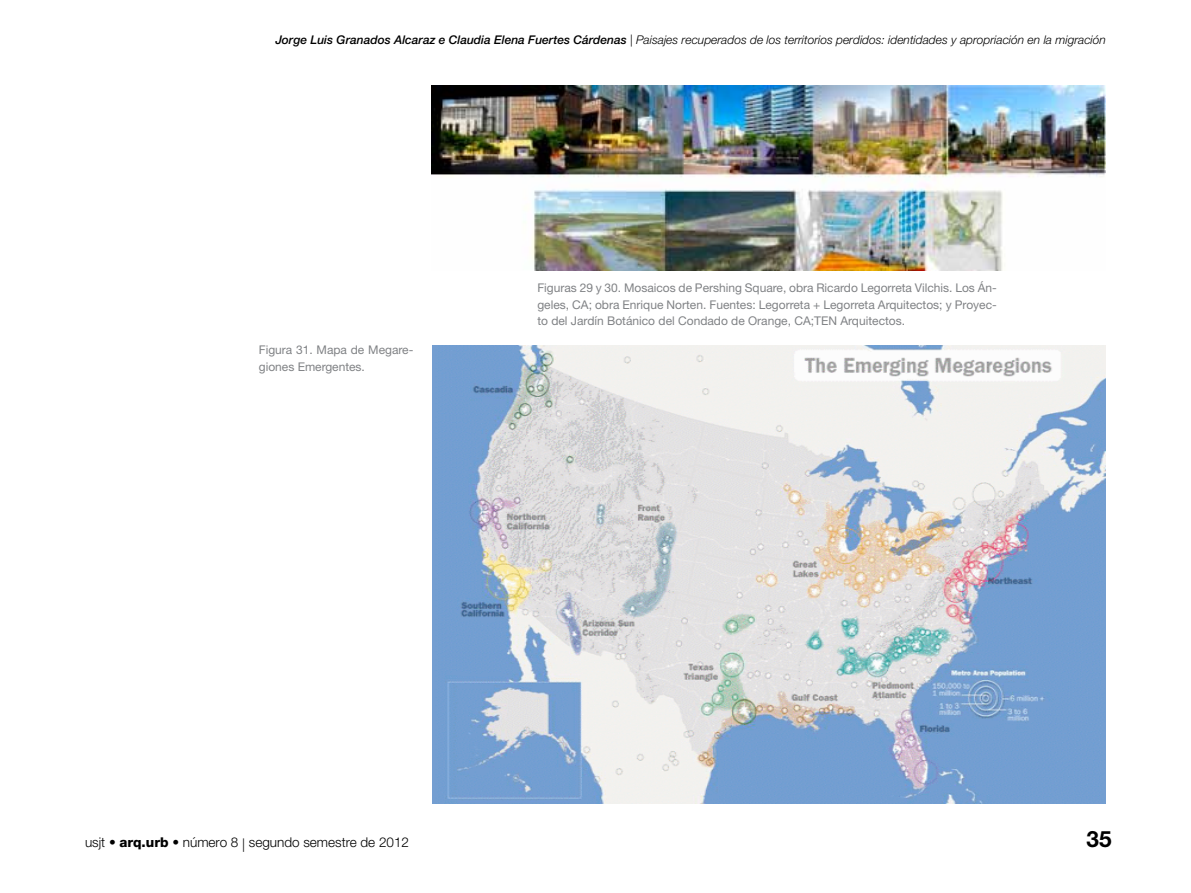
<style>
.page{position:relative;width:1191px;height:893px;background:#fff}
.page>*{position:absolute;margin:0;border:0;box-sizing:border-box;transform-origin:0 0}
.t1{font:700 22.5px "Helvetica Neue LT Std";color:#000}
.t2{font:300 13.5px "Helvetica Neue LT Std";color:#000}
.t3{font:12px/16.5px "Helvetica Neue LT Std";color:#808285;text-align:justify}
.t4{font:italic 300 12px "Helvetica Neue LT Std";color:#000}
.s1{font-weight:500}
.s2{font-weight:800}
</style>
<div class="page">
<img style="left:431px;top:85px;width:675px;height:185px">
<img style="left:432px;top:345px;width:673px;height:459px">
<p class="t4" style="left:275px;top:33px;width:832px"><span class="s1">Jorge Luis Granados Alcaraz e Claudia Elena Fuertes Cárdenas</span> | Paisajes recuperados de los territorios perdidos: identidades y apropriación en la migración</p>
<p class="t3" style="left:259px;top:341px;width:156px">Figura 31. Mapa de Megare&shy;giones Emergentes.</p>
<p class="t3" style="left:537px;top:279px;width:461px">Figuras 29 y 30. Mosaicos de Pershing Square, obra Ricardo Legorreta Vilchis. Los Án&shy;geles, CA; obra Enrique Norten. Fuentes: Legorreta + Legorreta Arquitectos; y Proyec&shy;to del Jardín Botánico del Condado de Orange, CA;TEN Arquitectos.</p>
<p class="t2" style="left:85px;top:834px;width:325px">usjt • <span class="s2">arq.urb</span> • número 8 | segundo semestre de 2012</p>
<h1 class="t1" style="left:1086px;top:825px;width:27px">35</h1>
</div>
